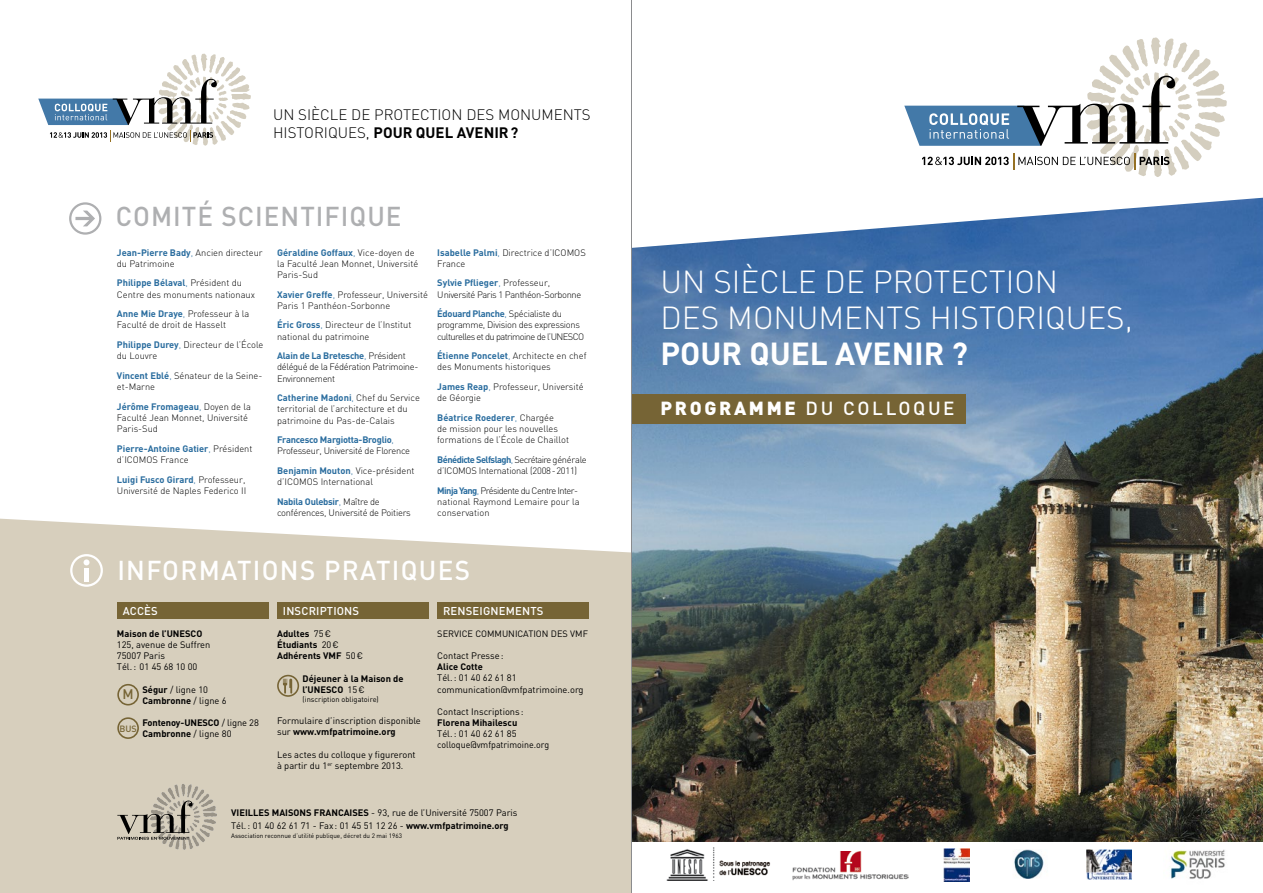
<style>
.page{position:relative;width:1263px;height:893px;background:#fff}
.page>*{position:absolute;margin:0;border:0;box-sizing:border-box;transform-origin:0 0}
.t1{font:300 31.5px/36px "DIN";color:#fff}
.t2{font:700 31.5px "DIN";color:#fff}
.t3{font:500 27px "DIN";letter-spacing:.05em;color:#fff;scale:.96 1}
.t4{font:500 27px "DIN";letter-spacing:.04em;color:#aeafb1;scale:.96 1}
.t5{font:500 18.75px "DIN";letter-spacing:.14em;color:#fff}
.t6{font:300 15px/18px "DIN";color:#000}
.t7{font:500 13.8px "DIN";color:#766435}
.t8{font:500 11.25px "DIN";letter-spacing:.015em;color:#fff}
.t9{font:300 9.3px/11.1px "DIN";color:#000}
.t10{font:9.3px/11.1px "DIN";color:#000}
.t11{font:300 9.3px/11.1px "DIN";letter-spacing:-.025em;color:#000}
.t12{font:700 9.3px/11.1px "DIN";color:#000}
.t13{font:300 9.3px/11.1px "DIN";letter-spacing:-.055em;color:#000}
.t14{font:300 9.3px/11.1px "DIN";letter-spacing:-.035em;color:#000}
.t15{font:300 9.3px/11.1px "DIN";letter-spacing:-.04em;color:#000}
.t16{font:9.15px "DIN";color:#000}
.t17{font:500 9px "DIN";color:#766435}
.t18{font:7.35px "DIN";color:#000}
.t19{font:6.3px "DIN";color:#000}
.s1{font-weight:700}
.s2{font-weight:700;color:#296c9e}
.s3{color:#296c9e}
.s4{font-weight:400}
.s5{font-family:"DIN Euro";font-weight:400}
.s6{font-weight:900}
</style>
<div class="page">
<img style="left:632px;top:198px;width:631px;height:644px">
<div style="left:631px;top:394px;width:335px;height:30px;background:#766435"></div>
<div style="left:0;top:519px;width:631px;height:374px;background:#d7cfbd"></div>
<div style="left:117px;top:603px;width:152px;height:16px;background:#766435"></div>
<div style="left:277px;top:603px;width:152px;height:16px;background:#766435"></div>
<div style="left:437px;top:603px;width:152px;height:16px;background:#766435"></div>
<div style="left:117px;top:684px;width:22px;height:21px;border:2px solid #766435;border-radius:50%"></div>
<div style="left:117px;top:717px;width:22px;height:22px;border:2px solid #766435;border-radius:50%"></div>
<div style="left:277px;top:675px;width:22px;height:22px;border:2px solid #766435;border-radius:50%"></div>
<svg style="left:283px;top:678px;width:9px;height:16px"></svg>
<div style="left:70px;top:554px;width:33px;height:33px;border:2px solid #fff;border-radius:50%"></div>
<svg style="left:84px;top:559px;width:6px;height:6px"></svg>
<div style="left:84px;top:568px;width:5px;height:13px;background:#fff"></div>
<div style="left:69px;top:202px;width:32px;height:33px;border:2px solid #aeafb1;border-radius:50%"></div>
<svg style="left:75px;top:211px;width:20px;height:15px"></svg>
<svg style="left:117px;top:784px;width:101px;height:66px;background:#b9b2a4"></svg>
<img style="left:792px;top:851px;width:117px;height:30px">
<img style="left:1086px;top:850px;width:45px;height:30px">
<img style="left:944px;top:849px;width:25px;height:32px">
<img style="left:666px;top:847px;width:105px;height:34px">
<img style="left:1014px;top:850px;width:30px;height:28px">
<img style="left:1170px;top:849px;width:55px;height:30px">
<svg style="left:904px;top:37px;width:323px;height:140px"></svg>
<svg style="left:38px;top:54px;width:213px;height:92px"></svg>
<hr style="left:631px;top:0;width:1px;height:893px;background:#8b8c8e">
<h3 class="t6" style="left:273px;top:106px;width:319px">UN SIÈCLE DE PROTECTION DES MONUMENTS<br>HISTORIQUES, <span class="s1">POUR QUEL AVENIR ?</span></h3>
<h2 class="t4" style="left:116px;top:199px;width:299px">COMITÉ SCIENTIFIQUE</h2>
<p class="t9" style="left:117px;top:247px;width:147px"><span class="s2">Jean-Pierre Bady</span><span class="s3">,</span> Ancien directeur du Patrimoine</p>
<p class="t9" style="left:117px;top:277px;width:140px"><span class="s2">Philippe Bélaval</span><span class="s3">,</span> Président du<br>Centre des monuments nationaux</p>
<p class="t9" style="left:117px;top:308px;width:134px"><span class="s2">Anne Mie Draye</span><span class="s3">,</span> Professeur à la<br>Faculté de droit de Hasselt</p>
<p class="t9" style="left:117px;top:339px;width:148px"><span class="s2">Philippe Durey</span><span class="s3">,</span> Directeur de l’École du Louvre</p>
<p class="t9" style="left:117px;top:370px;width:147px"><span class="s2">Vincent Eblé</span><span class="s3">,</span> Sénateur de la Seine&shy;et-Marne</p>
<p class="t9" style="left:117px;top:401px;width:136px"><span class="s2">Jérôme Fromageau</span><span class="s3">,</span> Doyen de la<br>Faculté Jean Monnet, Université<br>Paris-Sud</p>
<p class="t9" style="left:117px;top:443px;width:137px"><span class="s2">Pierre-Antoine Gatier</span><span class="s3">,</span> Président d’ICOMOS France</p>
<p class="t9" style="left:117px;top:474px;width:131px"><span class="s2">Luigi Fusco Girard</span><span class="s3">,</span> Professeur,<br>Université de Naples Federico II</p>
<p class="t9" style="left:277px;top:247px;width:143px"><span class="s2">Géraldine Goffaux</span><span class="s3">,</span> Vice-doyen de la Faculté Jean Monnet, Université<br>Paris-Sud</p>
<p class="t9" style="left:277px;top:289px;width:152px"><span class="s2">Xavier Greffe</span><span class="s3">,</span> Professeur, Université<br>Paris 1 Panthéon-Sorbonne</p>
<p class="t9" style="left:277px;top:319px;width:136px"><span class="s2">Éric Gross</span><span class="s3">,</span> Directeur de l’Institut national du patrimoine</p>
<p class="t14" style="left:277px;top:350px;width:143px"><span class="s2">Alain de La Bretesche</span><span class="s3">,</span> Président délégué de la Fédération Patrimoine-<br>Environnement</p>
<p class="t9" style="left:277px;top:392px;width:144px"><span class="s2">Catherine Madoni</span><span class="s3">,</span> Chef du Service territorial de l’architecture et du patrimoine du Pas-de-Calais</p>
<p class="t11" style="left:277px;top:434px;width:135px"><span class="s2">Francesco Margiotta-Broglio</span><span class="s3">,<br></span>Professeur, Université de Florence</p>
<p class="t9" style="left:277px;top:465px;width:139px"><span class="s2">Benjamin Mouton</span><span class="s3">,</span> Vice-président d’ICOMOS International</p>
<p class="t11" style="left:277px;top:496px;width:135px"><span class="s2">Nabila Oulebsir</span><span class="s3">,</span> Maître de conférences, Université de Poitiers</p>
<p class="t9" style="left:437px;top:247px;width:150px"><span class="s2">Isabelle Palmi</span><span class="s3">,</span> Directrice d’ICOMOS<br>France</p>
<p class="t15" style="left:437px;top:277px;width:146px"><span class="s2">Sylvie Pflieger</span><span class="s3">,</span> Professeur,<br>Université Paris 1 Panthéon-Sorbonne</p>
<p class="t13" style="left:437px;top:308px;width:148px"><span class="s2">Édouard Planche</span><span class="s3">,</span> Spécialiste du programme, Division des expressions culturelles et du patrimoine de l’UNESCO</p>
<p class="t9" style="left:437px;top:350px;width:151px"><span class="s2">Étienne Poncelet</span><span class="s3">,</span> Architecte en chef des Monuments historiques</p>
<p class="t9" style="left:437px;top:381px;width:148px"><span class="s2">James Reap</span><span class="s3">,</span> Professeur, Université de Géorgie</p>
<p class="t9" style="left:437px;top:412px;width:133px"><span class="s2">Béatrice Roederer</span><span class="s3">,</span> Chargée<br>de mission pour les nouvelles formations de l’École de Chaillot</p>
<p class="t11" style="left:437px;top:454px;width:151px"><span class="s2">Bénédicte Selfslagh</span><span class="s3">,</span> Secrétaire générale d’ICOMOS International (2008 - 2011)</p>
<p class="t9" style="left:437px;top:485px;width:144px"><span class="s2">Minja Yang</span><span class="s3">,</span> Présidente du Centre Inter&shy;national Raymond Lemaire pour la conservation</p>
<h2 class="t3" style="left:117px;top:553px;width:369px">INFORMATIONS PRATIQUES</h2>
<p class="t8" style="left:123px;top:604px;width:37px">ACCÈS</p>
<p class="t12" style="left:117px;top:628px;width:87px">Maison de l’UNESCO</p>
<p class="t10" style="left:117px;top:639px;width:95px">125, avenue de Suffren<br>75007 Paris<br>Tél. : 01 45 68 10 00</p>
<p class="t10" style="left:142px;top:684px;width:86px"><span class="s1">Ségur</span> / ligne 10<br><span class="s1">Cambronne</span> / ligne 6</p>
<p class="t12" style="left:142px;top:717px;width:118px">Fontenoy-UNESCO <span class="s4">/ ligne 28<br></span>Cambronne <span class="s4">/ ligne 80</span></p>
<h3 class="t7" style="left:122px;top:685px;width:13px">M</h3>
<p class="t17" style="left:119px;top:723px;width:19px">BUS</p>
<p class="t8" style="left:283px;top:604px;width:78px">INSCRIPTIONS</p>
<p class="t12" style="left:277px;top:628px;width:87px">Adultes <span class="s4">75</span> <span class="s5">2<br></span>Étudiants <span class="s4">20</span> <span class="s5">2<br></span>Adhérents VMF <span class="s4">50</span> <span class="s5">2</span></p>
<p class="t12" style="left:303px;top:672px;width:102px">Déjeuner à la Maison de l’UNESCO <span class="s4">15</span> <span class="s5">2</span></p>
<p class="t18" style="left:303px;top:694px;width:78px">(inscription obligatoire)</p>
<p class="t10" style="left:277px;top:715px;width:145px">Formulaire d’inscription disponible sur <span class="s1">www.vmfpatrimoine.org</span></p>
<p class="t10" style="left:277px;top:748px;width:140px">Les actes du colloque y figureront à partir du 1<sup>er</sup> septembre 2013.</p>
<p class="t8" style="left:443px;top:604px;width:102px">RENSEIGNEMENTS</p>
<p class="t16" style="left:437px;top:628px;width:152px">SERVICE COMMUNICATION DES VMF</p>
<p class="t10" style="left:437px;top:650px;width:68px">Contact Presse :</p>
<p class="t12" style="left:437px;top:661px;width:47px">Alice Cotte</p>
<p class="t10" style="left:437px;top:672px;width:148px">Tél. : 01 40 62 61 81 communication@vmfpatrimoine.org</p>
<p class="t10" style="left:437px;top:706px;width:88px">Contact Inscriptions :</p>
<p class="t12" style="left:437px;top:717px;width:82px">Florena Mihailescu</p>
<p class="t10" style="left:437px;top:728px;width:113px">Tél. : 01 40 62 61 85 colloque@vmfpatrimoine.org</p>
<p class="t10" style="left:231px;top:806px;width:288px;line-height:12.9px"><span class="s1">VIEILLES MAISONS FRANCAISES</span> - 93, rue de l’Université 75007 Paris<br>Tél. : 01 40 62 61 71 - Fax : 01 45 51 12 26 - <span class="s1">www.vmfpatrimoine.org</span></p>
<p class="t19" style="left:231px;top:832px;width:172px">Association reconnue d’utilité publique, décret du 2 mai 1963</p>
<h1 class="t1" style="left:660px;top:264px;width:474px">UN SIÈCLE DE PROTECTION<br>DES MONUMENTS HISTORIQUES,</h1>
<h1 class="t2" style="left:660px;top:333px;width:309px">POUR QUEL AVENIR ?</h1>
<h3 class="t5" style="left:661px;top:396px;width:295px"><span class="s6">PROGRAMME</span> DU COLLOQUE</h3>
</div>
